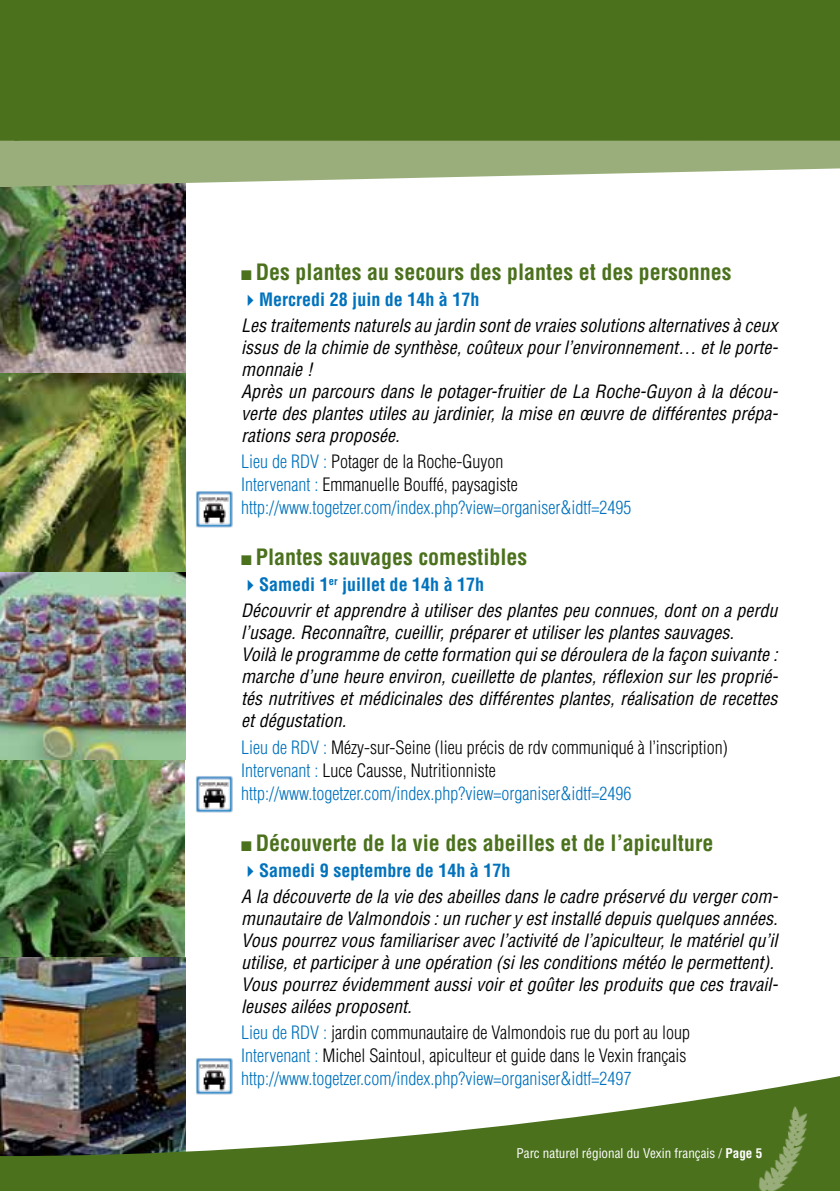
<style>
.page{position:relative;width:840px;height:1191px;background:#fff}
.page>*{position:absolute;margin:0;border:0;box-sizing:border-box;transform-origin:0 0}
.t1{font:700 condensed 22px "Helvetica LT Std";color:#4b711d}
.t2{font:italic condensed 18px/22px "Helvetica LT Std";color:#000}
.t3{font:300 condensed 18px/23px "Helvetica LT Std";color:#0072bc}
.t4{font:300 condensed 18px/23px "Helvetica LT Std";color:#000}
.t5{font:condensed 13.2px "Helvetica LT Std";color:#fff}
.s1{color:#0072bc}
.s2{font-weight:700;font-style:normal;color:#0072bc}
.s3{color:#000}
.s4{font-weight:700}
</style>
<div class="page">
<img style="left:0;top:187px;width:185px;height:883px">
<svg style="left:38px;top:1070px;width:801px;height:121px;fill:#4b711d"></svg>
<svg style="left:19px;top:141px;width:820px;height:46px;fill:#99ae7a"></svg>
<div style="left:19px;top:0;width:820px;height:141px;background:#4b711d"></div>
<svg style="left:0;top:1070px;width:38px;height:121px;background:#63674f"></svg>
<svg style="left:0;top:0;width:19px;height:194px;background:#5d7f34"></svg>
<img style="left:742px;top:1099px;width:67px;height:92px">
<img style="left:0;top:373px;width:1px;height:200px">
<img style="left:196px;top:491px;width:36px;height:36px">
<img style="left:196px;top:776px;width:36px;height:36px">
<img style="left:196px;top:1058px;width:36px;height:36px">
<p class="t1" style="left:241px;top:258px;width:491px">■ Des plantes au secours des plantes et des personnes</p>
<p class="t2" style="left:241px;top:287px;width:537px;line-height:26px"><span class="s1">✔</span><span class="s2">Mercredi 28 juin de 14h à 17h<br></span>Les traitements naturels au jardin sont de vraies solutions alternatives à ceux</p>
<p class="t2" style="left:241px;top:337px;width:538px">issus de la chimie de synthèse, coûteux pour l’environnement… et le porte&shy;monnaie !<br>Après un parcours dans le potager-fruitier de La Roche-Guyon à la décou&shy;verte des plantes utiles au jardinier, la mise en œuvre de différentes prépa&shy;rations sera proposée.</p>
<p class="t3" style="left:241px;top:450px;width:391px">Lieu de RDV : <span class="s3">Potager de la Roche-Guyon<br></span>Intervenant : <span class="s3">Emmanuelle Bouffé, paysagiste </span>http://www.togetzer.com/index.php?view=organiser&amp;idtf=2495</p>
<p class="t1" style="left:241px;top:543px;width:287px">■ Plantes sauvages comestibles</p>
<p class="t2" style="left:241px;top:572px;width:537px;line-height:26px"><span class="s1">✔</span><span class="s2">Samedi 1</span><sup>er</sup> <span class="s2">juillet de 14h à 17h<br></span>Découvrir et apprendre à utiliser des plantes peu connues, dont on a perdu</p>
<p class="t2" style="left:241px;top:622px;width:538px">l’usage. Reconnaître, cueillir, préparer et utiliser les plantes sauvages.<br>Voilà le programme de cette formation qui se déroulera de la façon suivante : marche d’une heure environ, cueillette de plantes, réflexion sur les proprié&shy;tés nutritives et médicinales des différentes plantes, réalisation de recettes et dégustation.</p>
<p class="t3" style="left:241px;top:735px;width:488px">Lieu de RDV : <span class="s3">Mézy-sur-Seine (lieu précis de rdv communiqué à l’inscription)<br></span>Intervenant : <span class="s3">Luce Causse, Nutritionniste </span>http://www.togetzer.com/index.php?view=organiser&amp;idtf=2496</p>
<p class="t1" style="left:241px;top:828px;width:473px">■ Découverte de la vie des abeilles et de l’apiculture</p>
<p class="t2" style="left:241px;top:857px;width:538px;line-height:26px"><span class="s1">✔</span><span class="s2">Samedi 9 septembre de 14h à 17h<br></span>A la découverte de la vie des abeilles dans le cadre préservé du verger com-</p>
<p class="t2" style="left:241px;top:907px;width:538px">munautaire de Valmondois : un rucher y est installé depuis quelques années.<br>Vous pourrez vous familiariser avec l’activité de l’apiculteur, le matériel qu’il utilise, et participer à une opération (si les conditions météo le permettent).<br>Vous pourrez évidemment aussi voir et goûter les produits que ces travail&shy;leuses ailées proposent.</p>
<p class="t4" style="left:241px;top:1020px;width:450px"><span class="s1">Lieu de RDV :</span> jardin communautaire de Valmondois rue du port au loup<br><span class="s1">Intervenant :</span> Michel Saintoul, apiculteur et guide dans le Vexin français <span class="s1">http://www.togetzer.com/index.php?view=organiser&amp;idtf=2497</span></p>
<p class="t5" style="left:516px;top:1144px;width:247px">Parc naturel régional du Vexin français / <span class="s4">Page 5</span></p>
</div>
